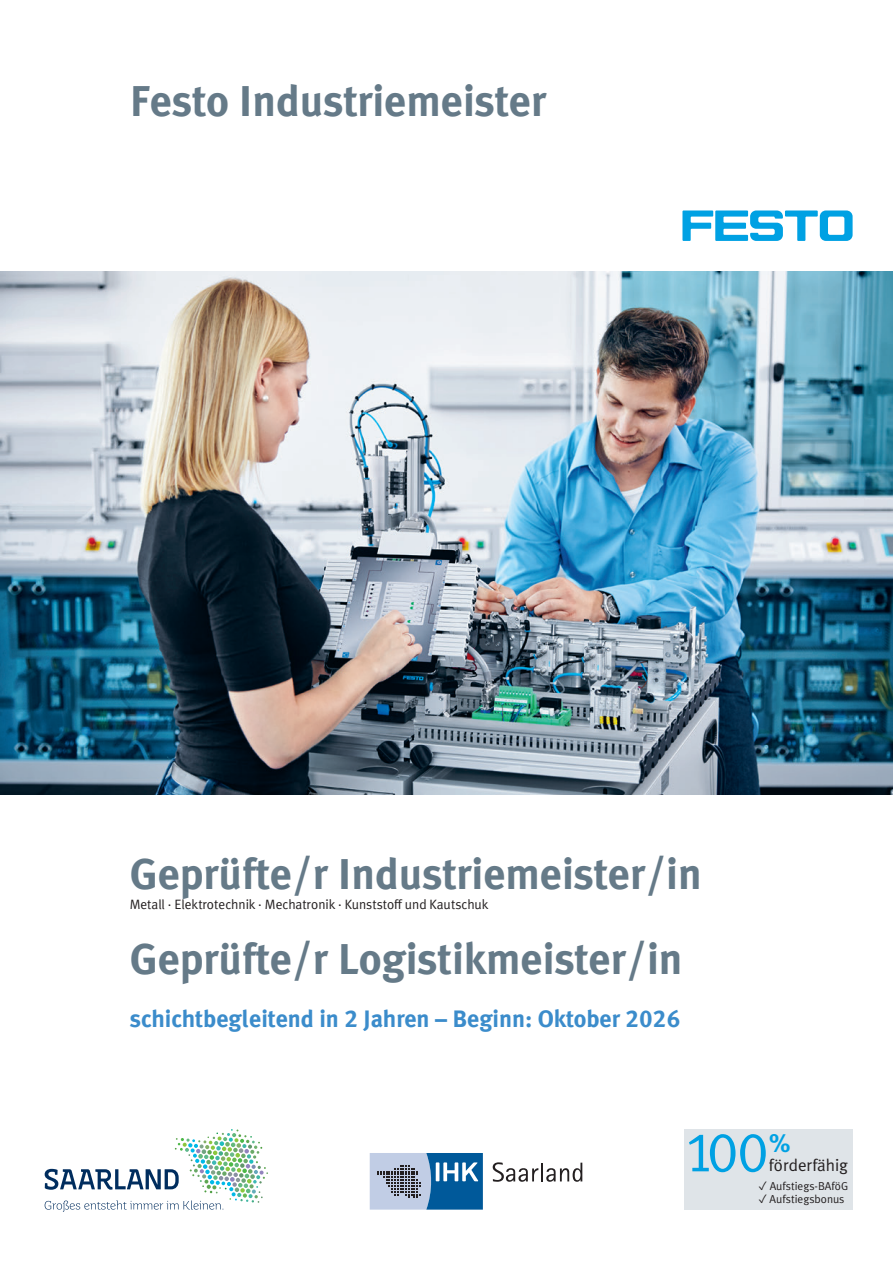
<style>
.page{position:relative;width:893px;height:1263px;background:#fff}
.page>*{position:absolute;margin:0;border:0;box-sizing:border-box;transform-origin:0 0}
.t1{font:55.8px "Festo";color:#00a1e3}
.t2{font:700 43.5px "Festo";color:#657a88}
.t3{font:700 24px "Festo";color:#3b8ccb}
.t4{font:17.1px "Festo";color:#231f20}
.t5{font:13.5px "Festo";color:#231f20}
.t6{font:11.55px "Festo";color:#231f20}
</style>
<div class="page">
<svg style="left:493px;top:1162px;width:89px;height:20px"></svg>
<svg style="left:370px;top:1153px;width:113px;height:56px;background:#6993b8"></svg>
<svg style="left:45px;top:1129px;width:223px;height:83px"></svg>
<div style="left:684px;top:1129px;width:169px;height:81px;background:#dfe4e8"></div>
<svg style="left:682px;top:210px;width:171px;height:31px"></svg>
<img style="left:0;top:271px;width:893px;height:523px">
<p class="t2" style="left:130px;top:67px;width:418px">Festo Industriemeister</p>
<p class="t2" style="left:130px;top:839px;width:574px">Geprüfte/r Industriemeister/in</p>
<p class="t5" style="left:130px;top:894px;width:360px">Metall · Elektrotechnik · Mechatronik · Kunststoff und Kautschuk</p>
<p class="t2" style="left:130px;top:924px;width:554px">Geprüfte/r Logistikmeister/in</p>
<p class="t3" style="left:130px;top:1000px;width:552px">schichtbegleitend in 2 Jahren – Beginn: Oktober 2026</p>
<p class="t1" style="left:684px;top:1110px;width:108px">100<sup>%</sup></p>
<p class="t4" style="left:769px;top:1152px;width:81px">förderfähig</p>
<p class="t6" style="left:758px;top:1177px;width:91px">✓ Aufstiegs-BAföG</p>
<p class="t6" style="left:758px;top:1191px;width:88px">✓ Aufstiegsbonus</p>
</div>
